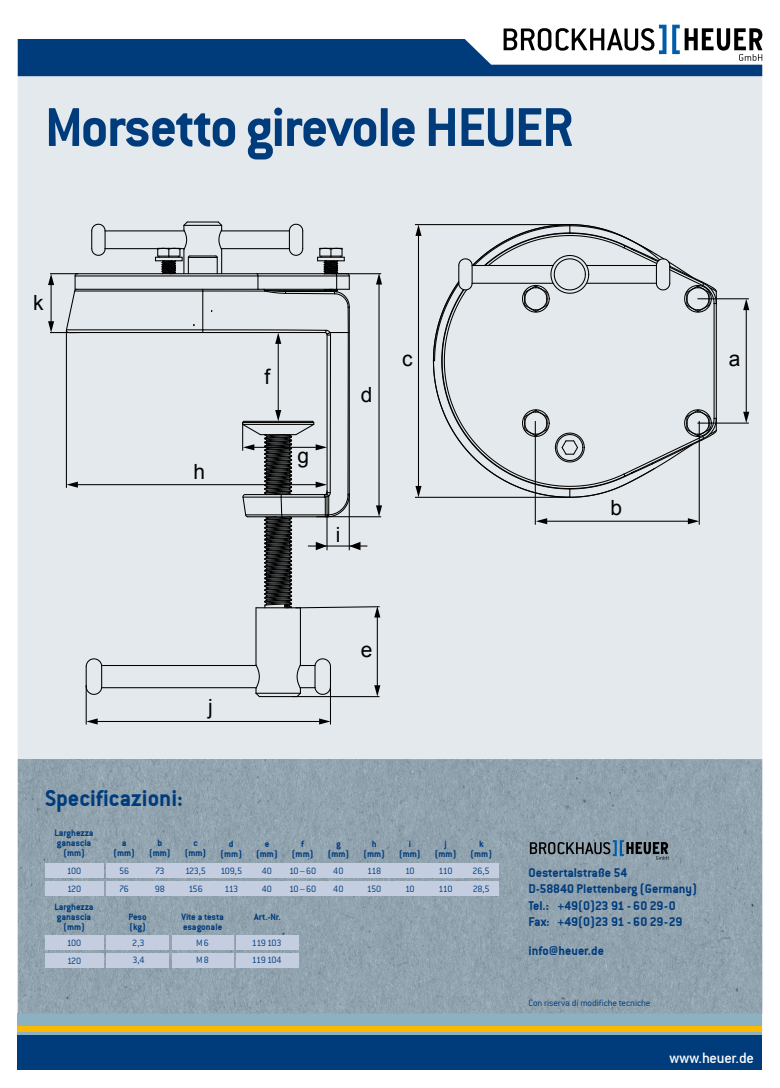
<style>
.page{position:relative;width:780px;height:1088px;background:#fff}
.page>*{position:absolute;margin:0;border:0;box-sizing:border-box;transform-origin:0 0}
.t1{font:60px "Conduit ITCTT Bold";letter-spacing:-.025em;color:#003c7c}
.t2{font:25px "Conduit ITCTT Bold";color:#003c7c}
.t3{font:20.88px "Arial";color:#000}
.t4{font:16.25px "Conduit Md ITCTT Medium";letter-spacing:-.015em;color:#fff}
.t5{font:13.75px/16.5px "Conduit ITCTT Bold";color:#003c7c}
.t6{font:10px/10px "Conduit ITCTT Bold";color:#003c7c;text-align:center}
.t7{font:10px "Conduit ITCTT Light";letter-spacing:-.02em;color:#003c7c}
</style>
<div class="page">
<div style="left:18px;top:75px;width:744px;height:957px;background:#e3e9ec"></div>
<div style="left:18px;top:1013px;width:744px;height:24px;background:#8cb2c2"></div>
<div style="left:18px;top:1026px;width:744px;height:5px;background:#fbba00"></div>
<div style="left:18px;top:1035px;width:744px;height:35px;background:#003c7c"></div>
<svg style="left:18px;top:25px;width:744px;height:51px"></svg>
<img style="left:18px;top:759px;width:744px;height:254px">
<div style="left:45px;top:935px;width:58px;height:15px;background:#c4cee0"></div>
<div style="left:106px;top:935px;width:63px;height:15px;background:#c4cee0"></div>
<div style="left:45px;top:953px;width:58px;height:15px;background:#c4cee0"></div>
<div style="left:106px;top:953px;width:63px;height:15px;background:#c4cee0"></div>
<div style="left:106px;top:881px;width:393px;height:15px;background:#c4cee0"></div>
<div style="left:45px;top:863px;width:58px;height:15px;background:#c4cee0"></div>
<div style="left:106px;top:863px;width:393px;height:15px;background:#c4cee0"></div>
<div style="left:45px;top:881px;width:58px;height:15px;background:#c4cee0"></div>
<hr style="left:102px;top:687px;width:154px;height:1px;background:#000">
<hr style="left:102px;top:665px;width:154px;height:1px;background:#000">
<hr style="left:105px;top:230px;width:79px;height:1px;background:#000">
<hr style="left:105px;top:248px;width:53px;height:1px;background:#000">
<hr style="left:69px;top:332px;width:134px;height:1px;background:#000">
<hr style="left:75px;top:290px;width:128px;height:1px;background:#000">
<hr style="left:66px;top:329px;width:137px;height:1px;background:#000">
<svg style="left:85px;top:658px;width:18px;height:37px"></svg>
<svg style="left:91px;top:223px;width:15px;height:33px"></svg>
<hr style="left:75px;top:289px;width:183px;height:1px;background:#000">
<hr style="left:77px;top:273px;width:180px;height:1px;background:#000">
<hr style="left:75px;top:275px;width:183px;height:1px;background:#000">
<svg style="left:48px;top:273px;width:33px;height:61px"></svg>
<hr style="left:86px;top:685px;width:1px;height:39px;background:#000">
<hr style="left:96px;top:721px;width:225px;height:1px;background:#000">
<svg style="left:86px;top:718px;width:12px;height:6px"></svg>
<hr style="left:66px;top:331px;width:1px;height:156px;background:#000">
<hr style="left:76px;top:484px;width:242px;height:1px;background:#000">
<svg style="left:67px;top:482px;width:11px;height:6px"></svg>
<svg style="left:155px;top:221px;width:227px;height:811px"></svg>
<svg style="left:432px;top:224px;width:285px;height:274px"></svg>
<hr style="left:415px;top:224px;width:154px;height:1px;background:#000">
<hr style="left:418px;top:234px;width:1px;height:254px;background:#000">
<svg style="left:415px;top:486px;width:6px;height:11px"></svg>
<svg style="left:415px;top:225px;width:6px;height:11px"></svg>
<hr style="left:415px;top:497px;width:154px;height:1px;background:#000">
<hr style="left:534px;top:421px;width:2px;height:103px;background:#000">
<hr style="left:545px;top:521px;width:145px;height:1px;background:#000">
<svg style="left:687px;top:518px;width:11px;height:6px"></svg>
<svg style="left:536px;top:518px;width:11px;height:6px"></svg>
<hr style="left:698px;top:421px;width:1px;height:103px;background:#000">
<hr style="left:698px;top:298px;width:50px;height:1px;background:#000">
<hr style="left:745px;top:308px;width:1px;height:106px;background:#000">
<svg style="left:743px;top:299px;width:6px;height:11px"></svg>
<svg style="left:743px;top:412px;width:6px;height:11px"></svg>
<hr style="left:698px;top:423px;width:50px;height:1px;background:#000">
<svg style="left:530px;top:840px;width:138px;height:20px;background:#677782"></svg>
<h1 class="t1" style="left:45px;top:92px;width:530px">Morsetto girevole HEUER</h1>
<h3 class="t3" style="left:33px;top:289px;width:12px">k</h3>
<h3 class="t3" style="left:193px;top:458px;width:13px">h</h3>
<h3 class="t3" style="left:264px;top:362px;width:7px">f</h3>
<h3 class="t3" style="left:297px;top:442px;width:13px">g</h3>
<h3 class="t3" style="left:361px;top:381px;width:13px">d</h3>
<h3 class="t3" style="left:336px;top:521px;width:6px">i</h3>
<h3 class="t3" style="left:402px;top:345px;width:12px">c</h3>
<h3 class="t3" style="left:610px;top:494px;width:13px">b</h3>
<h3 class="t3" style="left:728px;top:345px;width:13px">a</h3>
<h3 class="t3" style="left:208px;top:693px;width:6px">j</h3>
<h2 class="t2" style="left:45px;top:783px;width:139px">Specificazioni:</h2>
<h3 class="t3" style="left:361px;top:636px;width:13px">e</h3>
<p class="t6" style="left:55px;top:828px;width:41px">Larghezza ganascia (mm)</p>
<p class="t7" style="left:67px;top:865px;width:16px">100</p>
<p class="t7" style="left:67px;top:884px;width:16px">120</p>
<p class="t6" style="left:55px;top:902px;width:41px">Larghezza ganascia (mm)</p>
<p class="t7" style="left:67px;top:937px;width:16px">100</p>
<p class="t7" style="left:67px;top:955px;width:16px">120</p>
<p class="t6" style="left:113px;top:838px;width:23px">a (mm)</p>
<p class="t6" style="left:149px;top:838px;width:23px">b (mm)</p>
<p class="t6" style="left:185px;top:838px;width:23px">c (mm)</p>
<p class="t6" style="left:220px;top:838px;width:23px">d (mm)</p>
<p class="t6" style="left:328px;top:838px;width:23px">g (mm)</p>
<p class="t6" style="left:292px;top:838px;width:23px">f (mm)</p>
<p class="t6" style="left:399px;top:838px;width:23px">i (mm)</p>
<p class="t6" style="left:435px;top:838px;width:23px">j (mm)</p>
<p class="t6" style="left:470px;top:838px;width:23px">k (mm)</p>
<p class="t6" style="left:256px;top:838px;width:23px">e (mm)</p>
<p class="t6" style="left:363px;top:838px;width:23px">h (mm)</p>
<p class="t7" style="left:119px;top:865px;width:12px">56</p>
<p class="t7" style="left:155px;top:865px;width:11px">73</p>
<p class="t7" style="left:185px;top:865px;width:22px">123,5</p>
<p class="t7" style="left:220px;top:865px;width:23px">109,5</p>
<p class="t7" style="left:262px;top:865px;width:12px">40</p>
<p class="t7" style="left:289px;top:865px;width:29px">10–60</p>
<p class="t7" style="left:333px;top:865px;width:12px">40</p>
<p class="t7" style="left:367px;top:865px;width:16px">118</p>
<p class="t7" style="left:405px;top:865px;width:11px">10</p>
<p class="t7" style="left:438px;top:865px;width:16px">110</p>
<p class="t7" style="left:472px;top:865px;width:19px">26,5</p>
<p class="t7" style="left:119px;top:884px;width:11px">76</p>
<p class="t7" style="left:155px;top:884px;width:12px">98</p>
<p class="t7" style="left:188px;top:884px;width:16px">156</p>
<p class="t7" style="left:224px;top:884px;width:15px">113</p>
<p class="t7" style="left:262px;top:884px;width:12px">40</p>
<p class="t7" style="left:289px;top:884px;width:29px">10–60</p>
<p class="t7" style="left:333px;top:884px;width:12px">40</p>
<p class="t7" style="left:367px;top:884px;width:16px">150</p>
<p class="t7" style="left:405px;top:884px;width:11px">10</p>
<p class="t7" style="left:438px;top:884px;width:16px">110</p>
<p class="t7" style="left:472px;top:884px;width:18px">28,5</p>
<p class="t6" style="left:128px;top:912px;width:20px">Peso</p>
<p class="t6" style="left:254px;top:912px;width:28px">Art.-Nr.</p>
<p class="t6" style="left:129px;top:922px;width:18px">(kg)</p>
<p class="t6" style="left:181px;top:912px;width:44px;text-align:left">Vite a testa esagonale</p>
<p class="t7" style="left:132px;top:937px;width:14px">2,3</p>
<p class="t7" style="left:196px;top:937px;width:14px">M6</p>
<p class="t7" style="left:252px;top:937px;width:31px">119 103</p>
<p class="t7" style="left:132px;top:955px;width:14px">3,4</p>
<p class="t7" style="left:196px;top:955px;width:14px">M8</p>
<p class="t7" style="left:252px;top:955px;width:31px">119 104</p>
<h3 class="t5" style="left:528px;top:864px;width:170px">Oestertalstraße 54<br>D-58840 Plettenberg (Germany)<br>Tel.: +49(0)23 91 - 60 29-0<br>Fax: +49(0)23 91 - 60 29-29</h3>
<h3 class="t5" style="left:528px;top:942px;width:77px">info@heuer.de</h3>
<p class="t7" style="left:528px;top:998px;width:123px">Con riserva di modifiche tecniche</p>
<h3 class="t4" style="left:669px;top:1048px;width:86px">www.heuer.de</h3>
</div>
